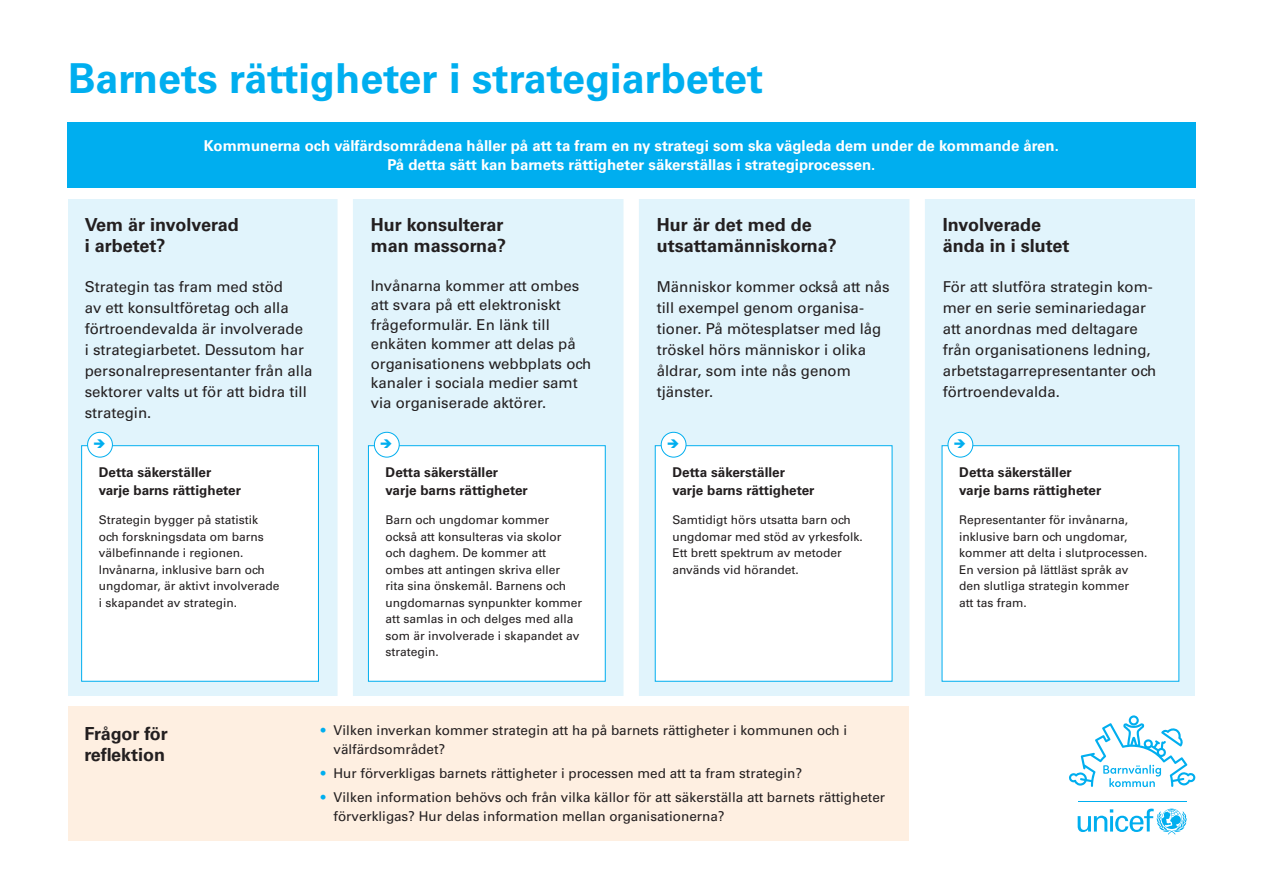
<style>
.page{position:relative;width:1263px;height:893px;background:#fff}
.page>*{position:absolute;margin:0;border:0;box-sizing:border-box;transform-origin:0 0}
.o1{font:700 41.25px "Univers LT Std";color:#00aeef}
._02-2{font:700 18px/21px "Univers LT Std";color:#231f20}
._02-2-2{font:700 18px "Univers LT Std";letter-spacing:-.02em;color:#231f20}
.leipis22{font:15px/21px "Univers LT Std";color:#231f20}
.leipis-1{font:15px/19.5px "Univers LT Std";color:#231f20}
.taulukko1{font:700 15px/19.5px "Univers LT Std";color:#fff;text-align:center}
.t1{font:13.5px/19.5px "Univers LT Std";color:#231f20}
.Kappaletyyli_5{font:700 13.5px/18px "Univers LT Std";color:#231f20}
.o3-ala{font:12px/16.5px "Univers LT Std";color:#231f20}
.s1{color:#00aeef}
</style>
<div class="page">
<div style="left:68px;top:150px;width:1127px;height:545px;background:#e1f4fc"></div>
<div style="left:338px;top:0;width:15px;height:792px;background:#fff"></div>
<div style="left:624px;top:0;width:15px;height:792px;background:#fff"></div>
<div style="left:910px;top:0;width:15px;height:792px;background:#fff"></div>
<div style="left:68px;top:707px;width:841px;height:134px;background:#feefe1"></div>
<div style="left:82px;top:446px;width:236px;height:235px;background:#fff"></div>
<div style="left:81px;top:445px;width:238px;height:236px;border:1px solid #00aeef"></div>
<div style="left:88px;top:432px;width:24px;height:25px;background:#fff;border-radius:50%"></div>
<div style="left:87px;top:432px;width:26px;height:25px;border:1px solid #00aeef;border-radius:50%"></div>
<div style="left:368px;top:446px;width:237px;height:235px;background:#fff"></div>
<div style="left:368px;top:445px;width:237px;height:236px;border:1px solid #00aeef"></div>
<div style="left:374px;top:432px;width:25px;height:25px;background:#fff;border-radius:50%"></div>
<div style="left:374px;top:432px;width:26px;height:25px;border:1px solid #00aeef;border-radius:50%"></div>
<div style="left:942px;top:446px;width:237px;height:235px;background:#fff"></div>
<div style="left:948px;top:432px;width:25px;height:25px;background:#fff;border-radius:50%"></div>
<div style="left:948px;top:432px;width:25px;height:25px;border:1px solid #00aeef;border-radius:50%"></div>
<div style="left:655px;top:446px;width:237px;height:235px;background:#fff"></div>
<div style="left:661px;top:432px;width:25px;height:25px;background:#fff;border-radius:50%"></div>
<div style="left:661px;top:432px;width:25px;height:25px;border:1px solid #00aeef;border-radius:50%"></div>
<div style="left:60px;top:161px;width:1154px;height:38px;background:#fff"></div>
<div style="left:67px;top:123px;width:1128px;height:65px;background:#00aeef"></div>
<hr style="left:1078px;top:801px;width:108px;height:1px;background:#00aeef">
<svg style="left:1078px;top:809px;width:109px;height:25px"></svg>
<svg style="left:1069px;top:715px;width:127px;height:72px"></svg>
<p class="o1" style="left:68px;top:54px;width:696px">Barnets rättigheter i strategiarbetet</p>
<p class="taulukko1" style="left:204px;top:136px;width:857px">Kommunerna och välfärdsområdena håller på att ta fram en ny strategi som ska vägleda dem under de kommande åren.<br>På detta sätt kan barnets rättigheter säkerställas i strategiprocessen.</p>
<p class="_02-2" style="left:85px;top:214px;width:155px">Vem är involverad i arbetet?</p>
<p class="leipis22" style="left:85px;top:276px;width:229px">Strategin tas fram med stöd<br>av ett konsultföretag och alla förtroendevalda är involverade<br>i strategiarbetet. Dessutom har personalrepresentanter från alla sektorer valts ut för att bidra till strategin.</p>
<p class="Kappaletyyli_5" style="left:99px;top:463px;width:144px">Detta säkerställer varje barns rättigheter</p>
<p class="o3-ala" style="left:99px;top:512px;width:182px">Strategin bygger på statistik och forskningsdata om barns välbefinnande i regionen.<br>Invånarna, inklusive barn och ungdomar, är aktivt involverade i skapandet av strategin.</p>
<p class="_02-2" style="left:371px;top:214px;width:137px">Hur konsulterar man massorna?</p>
<p class="leipis-1" style="left:371px;top:276px;width:222px">Invånarna kommer att ombes att svara på ett elektroniskt frågeformulär. En länk till enkäten kommer att delas på organisationens webbplats och kanaler i sociala medier samt via organiserade aktörer.</p>
<p class="Kappaletyyli_5" style="left:386px;top:463px;width:144px">Detta säkerställer varje barns rättigheter</p>
<p class="o3-ala" style="left:386px;top:512px;width:198px">Barn och ungdomar kommer också att konsulteras via skolor och daghem. De kommer att ombes att antingen skriva eller<br>rita sina önskemål. Barnens och ungdomarnas synpunkter kommer att samlas in och delges med alla som är involverade i skapandet av strategin.</p>
<p class="_02-2" style="left:657px;top:214px;width:182px">Hur är det med de utsattamänniskorna?</p>
<p class="leipis22" style="left:657px;top:276px;width:235px">Människor kommer också att nås till exempel genom organisa&shy;tioner. På mötesplatser med låg tröskel hörs människor i olika åldrar, som inte nås genom tjänster.</p>
<p class="Kappaletyyli_5" style="left:672px;top:463px;width:144px">Detta säkerställer varje barns rättigheter</p>
<p class="o3-ala" style="left:672px;top:512px;width:192px">Samtidigt hörs utsatta barn och ungdomar med stöd av yrkesfolk.<br>Ett brett spektrum av metoder används vid hörandet.</p>
<p class="_02-2-2" style="left:84px;top:723px;width:85px">Frågor för</p>
<p class="_02-2" style="left:84px;top:744px;width:82px">reflektion</p>
<p class="t1" style="left:334px;top:720px;width:515px;text-indent:-13px"><span class="s1">•</span> Vilken inverkan kommer strategin att ha på barnets rättigheter i kommunen och i välfärdsområdet?</p>
<p class="t1" style="left:321px;top:763px;width:483px"><span class="s1">•</span> Hur förverkligas barnets rättigheter i processen med att ta fram strategin?</p>
<p class="t1" style="left:334px;top:787px;width:553px;text-indent:-13px"><span class="s1">•</span> Vilken information behövs och från vilka källor för att säkerställa att barnets rättigheter förverkligas? Hur delas information mellan organisationerna?</p>
<p class="_02-2" style="left:943px;top:214px;width:128px">Involverade ända in i slutet</p>
<p class="leipis22" style="left:943px;top:276px;width:215px">För att slutföra strategin kom&shy;mer en serie seminariedagar att anordnas med deltagare från organisationens ledning, arbetstagarrepresentanter och förtroendevalda.</p>
<p class="Kappaletyyli_5" style="left:959px;top:463px;width:144px">Detta säkerställer varje barns rättigheter</p>
<p class="o3-ala" style="left:959px;top:512px;width:190px">Representanter för invånarna, inklusive barn och ungdomar, kommer att delta i slutprocessen.<br>En version på lättläst språk av den slutliga strategin kommer<br>att tas fram.</p>
</div>
